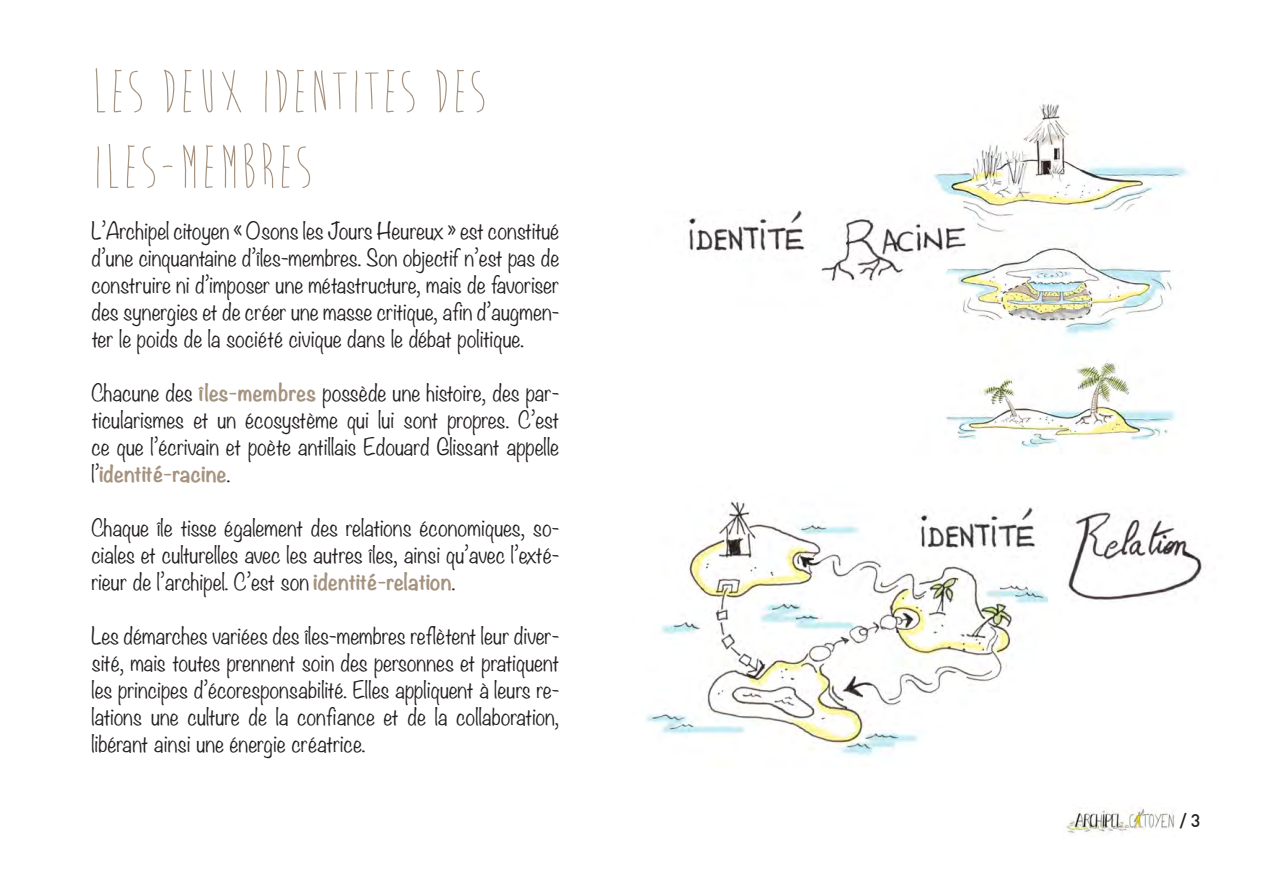
<style>
.page{position:relative;width:1263px;height:893px;background:#fff}
.page>*{position:absolute;margin:0;border:0;box-sizing:border-box;transform-origin:0 0}
.t1{font:63px/75.6px "Brain Flower";color:#a59380}
.texte_gras{font:300 21px/27px "Noteworthy";color:#231f20;text-align:justify}
.t2{font:500 18px "DIN Pro";color:#231f20}
.s1{font-weight:700;color:#a59380}
</style>
<div class="page">
<img style="left:1066px;top:807px;width:109px;height:28px">
<img style="left:645px;top:499px;width:369px;height:258px">
<img style="left:932px;top:104px;width:257px;height:344px">
<img style="left:880px;top:506px;width:326px;height:99px">
<img style="left:821px;top:206px;width:146px;height:101px">
<img style="left:688px;top:210px;width:117px;height:42px">
<p class="t1" style="left:91px;top:55px;width:397px">LES DEUX IDENTITES DES<br>ILES-MEMBRES</p>
<p class="texte_gras" style="left:91px;top:217px;width:469px">L’Archipel citoyen « Osons les Jours Heureux » est constitué d’une cinquantaine d’îles-membres. Son objectif n’est pas de construire ni d’imposer une métastructure, mais de favoriser des synergies et de créer une masse critique, afin d’augmen&shy;ter le poids de la société civique dans le débat politique.</p>
<p class="texte_gras" style="left:91px;top:379px;width:469px">Chacune des <span class="s1">îles-membres</span> possède une histoire, des par&shy;ticularismes et un écosystème qui lui sont propres. C’est ce que l’écrivain et poète antillais Edouard Glissant appelle l’<span class="s1">identité-racine</span>.</p>
<p class="texte_gras" style="left:91px;top:514px;width:469px">Chaque île tisse également des relations économiques, so&shy;ciales et culturelles avec les autres îles, ainsi qu’avec l’exté&shy;rieur de l’archipel. C’est son <span class="s1">identité-relation</span>.</p>
<p class="texte_gras" style="left:91px;top:622px;width:469px">Les démarches variées des îles-membres reflètent leur diver&shy;sité, mais toutes prennent soin des personnes et pratiquent les principes d’écoresponsabilité. Elles appliquent à leurs re&shy;lations une culture de la confiance et de la collaboration, libérant ainsi une énergie créatrice.</p>
<p class="t2" style="left:1180px;top:809px;width:22px">/ 3</p>
</div>
